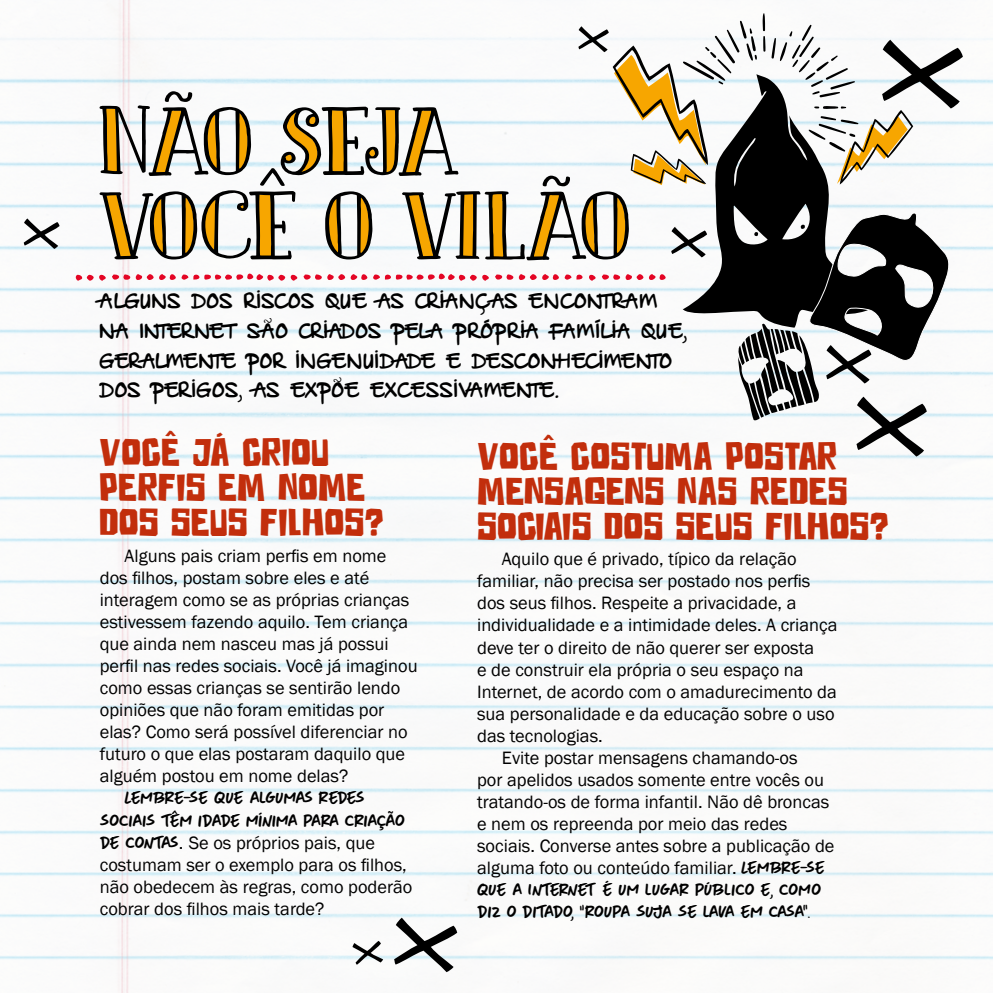
<style>
.page{position:relative;width:993px;height:993px;background:#fff}
.page>*{position:absolute;margin:0;border:0;box-sizing:border-box;transform-origin:0 0}
.t1{font:84.7px/84.4px "DK Douceur";letter-spacing:-.115em;color:#000}
.t2{font:35px/35px "DK Astromonkey";color:#c22e0c}
.t3{font:21px/29.8px "DK Babysitter";letter-spacing:.02em;color:#000}
.t4{font:18.38px/22.1px "Franklin Gothic";color:#000}
.t5{font:18.38px/22.1px "DK More Or Less";letter-spacing:-.01em;color:#000}
.s1{font-family:"DK More Or Less"}
</style>
<div class="page">
<img style="left:0;top:20px;width:992px;height:972px">
<svg style="left:104px;top:0;width:522px;height:270px"></svg>
<svg style="left:104px;top:107px;width:328px;height:162px"></svg>
<svg style="left:106px;top:109px;width:324px;height:64px"></svg>
<svg style="left:87px;top:274px;width:7px;height:6px"></svg>
<svg style="left:75px;top:274px;width:7px;height:7px"></svg>
<svg style="left:278px;top:274px;width:7px;height:6px"></svg>
<svg style="left:338px;top:274px;width:7px;height:6px"></svg>
<svg style="left:290px;top:274px;width:43px;height:7px"></svg>
<svg style="left:98px;top:273px;width:176px;height:8px"></svg>
<svg style="left:469px;top:274px;width:7px;height:6px"></svg>
<svg style="left:529px;top:274px;width:7px;height:6px"></svg>
<svg style="left:481px;top:274px;width:44px;height:7px"></svg>
<svg style="left:350px;top:273px;width:115px;height:8px"></svg>
<div style="left:636px;top:274px;width:7px;height:6px;background:#e40524;border-radius:3px"></div>
<svg style="left:541px;top:274px;width:90px;height:7px"></svg>
<svg style="left:648px;top:274px;width:18px;height:6px"></svg>
<svg style="left:682px;top:74px;width:198px;height:253px;fill:#000"></svg>
<svg style="left:762px;top:13px;width:3px;height:39px"></svg>
<svg style="left:771px;top:24px;width:191px;height:160px"></svg>
<svg style="left:671px;top:227px;width:35px;height:30px"></svg>
<svg style="left:578px;top:21px;width:178px;height:164px"></svg>
<svg style="left:24px;top:218px;width:36px;height:31px"></svg>
<svg style="left:394px;top:917px;width:63px;height:54px"></svg>
<svg style="left:352px;top:940px;width:31px;height:24px"></svg>
<svg style="left:736px;top:210px;width:213px;height:246px"></svg>
<h1 class="t1" style="left:95px;top:98px;width:539px">NÃO SEJA<br>VOCÊ O VILÃO</h1>
<p class="t3" style="left:99px;top:286px;width:589px">ALGUNS DOS RISCOS QUE AS CRIANÇAS ENCONTRAM NA INTERNET SÃO CRIADOS PELA PRÓPRIA FAMÍLIA QUE, GERALMENTE POR INGENUIDADE E DESCONHECIMENTO DOS PERIGOS, AS EXPÕE EXCESSIVAMENTE.</p>
<h2 class="t2" style="left:99px;top:433px;width:286px">VOCÊ JÁ CRIOU<br>PERFIS EM NOME<br>DOS SEUS FILHOS?</h2>
<p class="t4" style="left:100px;top:544px;width:319px;text-indent:25px">Alguns pais criam perfis em nome dos filhos, postam sobre eles e até interagem como se as próprias crianças estivessem fazendo aquilo. Tem criança que ainda nem nasceu mas já possui perfil nas redes sociais. Você já imaginou como essas crianças se sentirão lendo opiniões que não foram emitidas por elas? Como será possível diferenciar no futuro o que elas postaram daquilo que alguém postou em nome delas?</p>
<p class="t5" style="left:100px;top:786px;width:306px;text-indent:25px">LEMBRE-SE QUE ALGUMAS REDES<br>SOCIAIS TÊM IDADE MÍNIMA PARA CRIAÇÃO</p>
<p class="t4" style="left:100px;top:831px;width:314px"><span class="s1">DE CONTAS</span>. Se os próprios pais, que costumam ser o exemplo para os filhos, não obedecem às regras, como poderão cobrar dos filhos mais tarde?</p>
<h2 class="t2" style="left:477px;top:437px;width:413px">VOCÊ COSTUMA POSTAR<br>MENSAGENS NAS REDES<br>SOCIAIS DOS SEUS FILHOS?</h2>
<p class="t4" style="left:502px;top:548px;width:296px">Aquilo que é privado, típico da relação</p>
<p class="t4" style="left:477px;top:570px;width:335px">familiar, não precisa ser postado nos perfis</p>
<p class="t4" style="left:477px;top:592px;width:321px">dos seus filhos. Respeite a privacidade, a</p>
<p class="t4" style="left:477px;top:614px;width:362px">individualidade e a intimidade deles. A criança</p>
<p class="t4" style="left:477px;top:636px;width:338px">deve ter o direito de não querer ser exposta</p>
<p class="t4" style="left:477px;top:658px;width:328px">e de construir ela própria o seu espaço na</p>
<p class="t4" style="left:477px;top:680px;width:361px">Internet, de acordo com o amadurecimento da</p>
<p class="t4" style="left:477px;top:702px;width:359px">sua personalidade e da educação sobre o uso</p>
<p class="t4" style="left:477px;top:724px;width:127px">das tecnologias.</p>
<p class="t4" style="left:502px;top:746px;width:297px">Evite postar mensagens chamando-os</p>
<p class="t4" style="left:477px;top:768px;width:348px">por apelidos usados somente entre vocês ou</p>
<p class="t4" style="left:477px;top:791px;width:353px">tratando-os de forma infantil. Não dê broncas</p>
<p class="t4" style="left:477px;top:813px;width:312px">e nem os repreenda por meio das redes</p>
<p class="t4" style="left:477px;top:835px;width:359px">sociais. Converse antes sobre a publicação de</p>
<p class="t4" style="left:477px;top:857px;width:349px">alguma foto ou conteúdo familiar. <span class="s1">LEMBRE-SE</span></p>
<p class="t5" style="left:477px;top:878px;width:345px">QUE A INTERNET É UM LUGAR PÚBLICO E, COMO<br>DIZ O DITADO, “ROUPA SUJA SE LAVA EM CASA”.</p>
</div>
